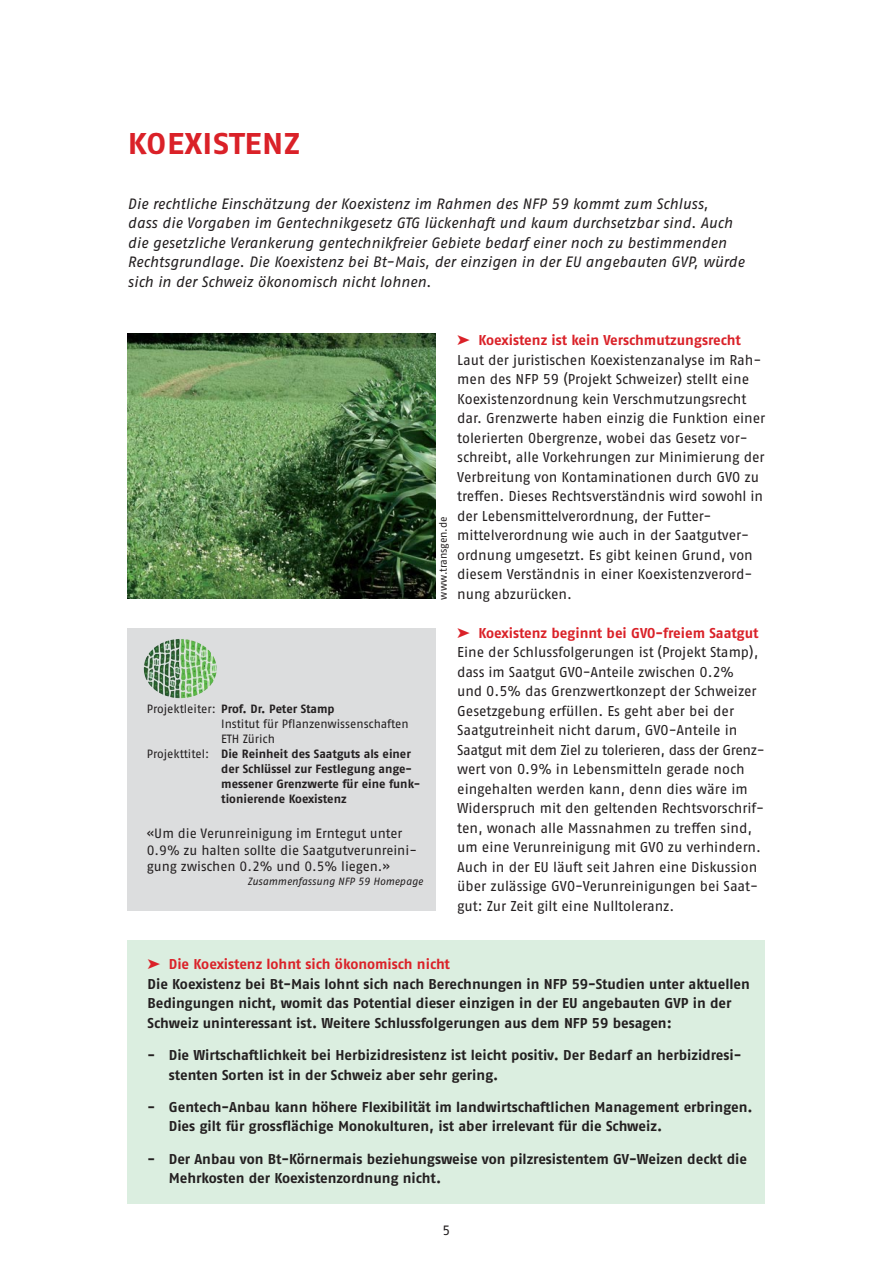
<style>
.page{position:relative;width:893px;height:1263px;background:#fff}
.page>*{position:absolute;margin:0;border:0;box-sizing:border-box;transform-origin:0 0}
.t1{font:30px "Fago Ex Bold Caps";color:#da2128}
.t2{font:italic 15px/19.5px "Fago No Regular Tf";color:#231f20}
.t3{font:14.25px/19.5px "Fago No Regular Tf";letter-spacing:-.005em;color:#231f20}
.t4{font:14.25px/19.5px "Fago No Bold Tf";color:#231f20}
.t5{font:14.25px "Fago No Bold Tf";color:#da2128}
.t6{font:13.5px/16.5px "Fago No Regular Tf";letter-spacing:-.005em;color:#231f20}
.t7{font:12px/15px "Fago No Bold Tf";color:#231f20}
.t8{font:12px/15px "Fago No Regular Tf";color:#231f20}
.t9{font:italic 10.5px "Fago No Regular Tf";color:#231f20}
.t10{font:10.5px "Fago No Regular Tf";color:#231f20}
.s1{font-family:"Fago No Regular Tf"}
.s2{color:#da2128}
</style>
<div class="page">
<div style="left:128px;top:940px;width:637px;height:263px;background:#dbeee0"></div>
<img style="left:128px;top:334px;width:308px;height:264px">
<div style="left:128px;top:628px;width:308px;height:282px;background:#dcddde"></div>
<img style="left:148px;top:639px;width:58px;height:51px">
<h1 class="t1" style="left:128px;top:126px;width:174px">KOEXISTENZ</h1>
<p class="t2" style="left:128px;top:195px;width:618px">Die rechtliche Einschätzung der Koexistenz im Rahmen des NFP 59 kommt zum Schluss,<br>dass die Vorgaben im Gentechnikgesetz GTG lückenhaft und kaum durchsetzbar sind. Auch die gesetzliche Verankerung gentechnikfreier Gebiete bedarf einer noch zu bestimmenden Rechtsgrundlage. Die Koexistenz bei Bt-Mais, der einzigen in der EU angebauten GVP, würde sich in der Schweiz ökonomisch nicht lohnen.</p>
<p class="t7" style="left:147px;top:703px;width:189px"><span class="s1">Projektleiter:</span> Prof. Dr. Peter Stamp</p>
<p class="t8" style="left:221px;top:718px;width:189px">Institut für Pflanzenwissenschaften<br>ETH Zürich</p>
<p class="t7" style="left:221px;top:748px;width:201px;text-indent:-74px"><span class="s1">Projekttitel:</span> Die Reinheit des Saatguts als einer der Schlüssel zur Festlegung ange&shy;messener Grenzwerte für eine funk&shy;tionierende Koexistenz</p>
<p class="t6" style="left:147px;top:826px;width:272px">«Um die Verunreinigung im Erntegut unter<br>0.9% zu halten sollte die Saatgutverunreini&shy;gung zwischen 0.2% und 0.5% liegen.»</p>
<p class="t9" style="left:248px;top:877px;width:177px">Zusammenfassung NFP 59 Homepage</p>
<p class="t10" style="left:439px;top:599px;width:85px;rotate:-90deg">www.transgen.de</p>
<p class="t5" style="left:457px;top:335px;width:285px">➤ Koexistenz ist kein Verschmutzungsrecht</p>
<p class="t3" style="left:457px;top:351px;width:310px">Laut der juristischen Koexistenzanalyse im Rah&shy;men des NFP 59 (Projekt Schweizer) stellt eine Koexistenzordnung kein Verschmutzungsrecht dar. Grenzwerte haben einzig die Funktion einer tolerierten Obergrenze, wobei das Gesetz vor&shy;schreibt, alle Vorkehrungen zur Minimierung der Verbreitung von Kontaminationen durch GVO zu treffen. Dieses Rechtsverständnis wird so wohl in der Lebensmittelverordnung, der Futter - mittelverordnung wie auch in der Saatgutver&shy;ordnung umgesetzt. Es gibt keinen Grund, von diesem Verständnis in einer Koexistenzverord&shy;nung abzurücken.</p>
<p class="t5" style="left:457px;top:627px;width:303px">➤ Koexistenz beginnt bei GVO-freiem Saatgut</p>
<p class="t3" style="left:457px;top:644px;width:309px">Eine der Schlussfolgerungen ist (Projekt Stamp), dass im Saatgut GVO-Anteile zwischen 0.2%<br>und 0.5% das Grenzwertkonzept der Schweizer Ge setz gebung erfüllen. Es geht aber bei der Saatgutreinheit nicht darum, GVO-Anteile in Saatgut mit dem Ziel zu tolerieren, dass der Grenz - wert von 0.9% in Lebensmitteln gerade noch eingehalten werden kann, denn dies wäre im Widerspruch mit den geltenden Rechtsvorschrif&shy;ten, wonach alle Massnahmen zu treffen sind, um eine Verunreinigung mit GVO zu verhindern.<br>Auch in der EU läuft seit Jahren eine Diskussion über zulässige GVO-Verunreinigungen bei Saat&shy;gut: Zur Zeit gilt eine Nulltoleranz.</p>
<p class="t4" style="left:148px;top:956px;width:604px"><span class="s2">➤ Die Koexistenz lohnt sich ökonomisch nicht<br></span>Die Koexistenz bei Bt-Mais lohnt sich nach Berechnungen in NFP 59-Studien unter aktuellen Bedingungen nicht, womit das Potential dieser einzigen in der EU angebauten GVP in der Schweiz uninteressant ist. Weitere Schlussfolgerungen aus dem NFP 59 besagen:</p>
<p class="t4" style="left:169px;top:1047px;width:574px;text-indent:-21px">- Die Wirtschaftlichkeit bei Herbizidresistenz ist leicht positiv. Der Bedarf an herbizidresi&shy;stenten Sorten ist in der Schweiz aber sehr gering.</p>
<p class="t4" style="left:169px;top:1098px;width:585px;text-indent:-21px">- Gentech-Anbau kann höhere Flexibilität im landwirtschaftlichen Management erbringen.<br>Dies gilt für grossflächige Monokulturen, ist aber irrelevant für die Schweiz.</p>
<p class="t4" style="left:169px;top:1150px;width:580px;text-indent:-21px">- Der Anbau von Bt-Körnermais beziehungsweise von pilzresistentem GV-Weizen deckt die<br>Mehrkosten der Koexistenzordnung nicht.</p>
<p class="t6" style="left:443px;top:1223px;width:9px">5</p>
</div>
